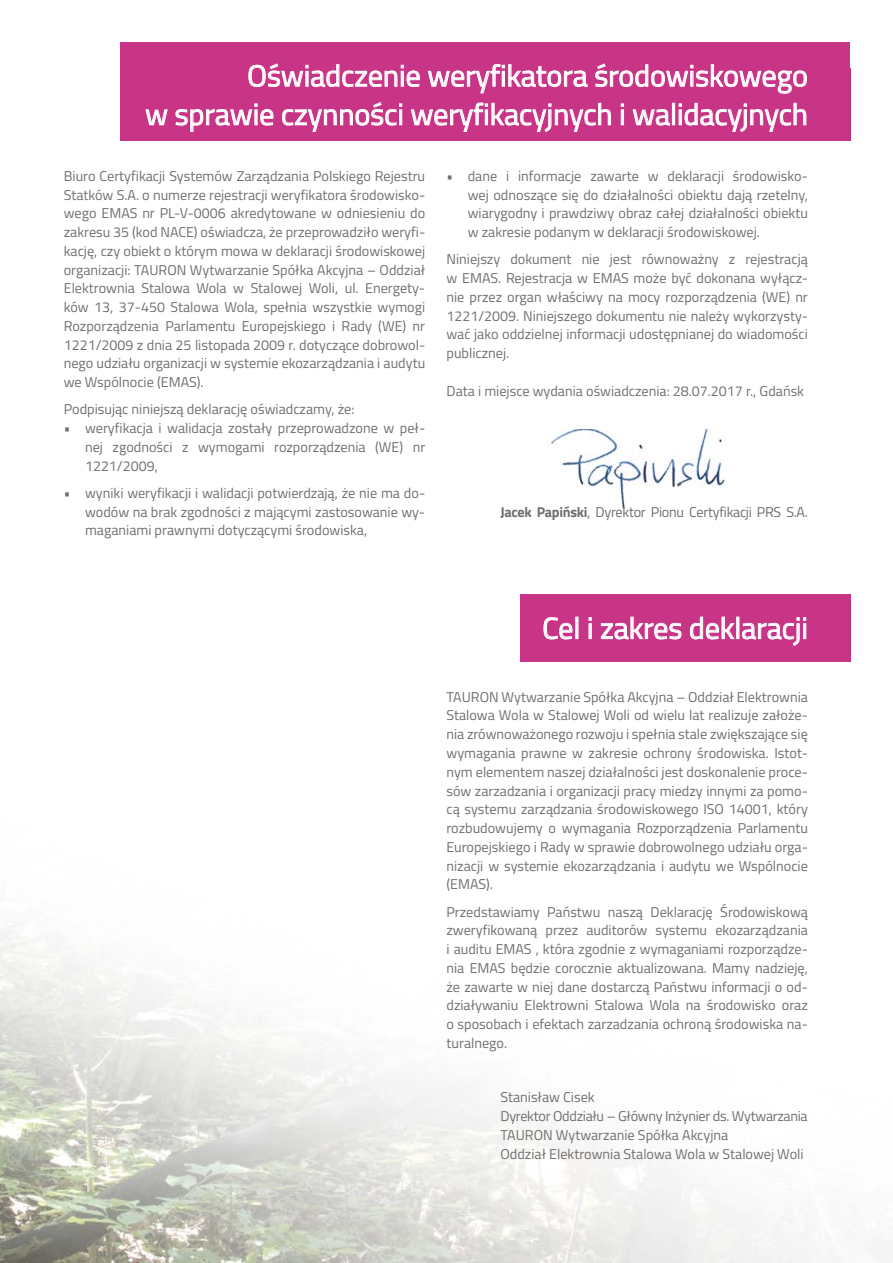
<style>
.page{position:relative;width:893px;height:1263px;background:#fff}
.page>*{position:absolute;margin:0;border:0;box-sizing:border-box;transform-origin:0 0}
.t1{font:30px/38.5px "Titillium";color:#fff;text-align:right}
.t2{font:14.25px/18.8px "Titillium";color:#6f6f6e;text-align:justify}
.t3{font:14.25px "Titillium";letter-spacing:-.02em;color:#6f6f6e}
.s1{font-weight:700}
</style>
<div class="page">
<img style="left:0;top:68px;width:893px;height:1195px">
<img style="left:541px;top:420px;width:197px;height:93px">
<img style="left:545px;top:412px;width:188px;height:17px">
<div style="left:520px;top:594px;width:330px;height:67px;background:#c83486"></div>
<div style="left:120px;top:43px;width:730px;height:25px;background:#c83486"></div>
<div style="left:120px;top:68px;width:730px;height:73px;background:#c83486"></div>
<svg style="left:248px;top:63px;width:172px;height:24px"></svg>
<svg style="left:428px;top:64px;width:160px;height:30px"></svg>
<svg style="left:595px;top:63px;width:212px;height:31px"></svg>
<svg style="left:145px;top:109px;width:23px;height:17px"></svg>
<svg style="left:175px;top:104px;width:99px;height:28px;background:#d35d9e"></svg>
<svg style="left:282px;top:102px;width:120px;height:30px;background:#d1589b"></svg>
<svg style="left:411px;top:102px;width:200px;height:30px;background:#d25a9d"></svg>
<svg style="left:621px;top:104px;width:2px;height:21px"></svg>
<svg style="left:632px;top:109px;width:38px;height:17px"></svg>
<div style="left:672px;top:103px;width:3px;height:22px;border:1px solid #fff"></div>
<svg style="left:679px;top:102px;width:128px;height:30px;background:#d25b9d"></svg>
<svg style="left:543px;top:617px;width:30px;height:23px"></svg>
<svg style="left:589px;top:618px;width:2px;height:21px"></svg>
<svg style="left:601px;top:616px;width:81px;height:24px;background:#d564a2"></svg>
<svg style="left:690px;top:616px;width:44px;height:24px"></svg>
<svg style="left:742px;top:617px;width:64px;height:29px;background:#d35e9f"></svg>
<h1 class="t1" style="left:145px;top:55px;width:664px">Oświadczenie weryfikatora środowiskowego<br>w sprawie czynności weryfikacyjnych i walidacyjnych</h1>
<p class="t2" style="left:468px;top:166px;width:342px;text-indent:-21px">• dane i informacje zawarte w deklaracji środowisko&shy;wej odnoszące się do działalności obiektu dają rzetelny, wiarygodny i prawdziwy obraz całej działalności obiektu w zakresie podanym w deklaracji środowiskowej.</p>
<p class="t2" style="left:446px;top:249px;width:363px">Niniejszy dokument nie jest równoważny z rejestracją w EMAS. Rejestracja w EMAS może być dokonana wyłącz&shy;nie przez organ właściwy na mocy rozporządzenia (WE) nr 1221/2009. Niniejszego dokumentu nie należy wykorzysty&shy;wać jako oddzielnej informacji udostępnianej do wiadomości publicznej.</p>
<p class="t2" style="left:446px;top:381px;width:359px">Data i miejsce wydania oświadczenia: 28.07.2017 r., Gdańsk</p>
<p class="t2" style="left:64px;top:166px;width:363px">Biuro Certyfikacji Systemów Zarządzania Polskiego Rejestru Statków S.A. o numerze rejestracji weryfikatora środowisko&shy;wego EMAS nr PL-V-0006 akredytowane w odniesieniu do zakresu 35 (kod NACE) oświadcza, że przeprowadziło weryfi&shy;kację, czy obiekt o którym mowa w deklaracji środowiskowej organizacji: TAURON Wytwarzanie Spółka Akcyjna – Oddział Elektrownia Stalowa Wola w Stalowej Woli, ul. Energety&shy;ków 13, 37-450 Stalowa Wola, spełnia wszystkie wymogi Rozporządzenia Parlamentu Europejskiego i Rady (WE) nr 1221/2009 z dnia 25 listopada 2009 r. dotyczące dobrowol&shy;nego udziału organizacji w systemie ekozarządzania i audytu we Wspólnocie (EMAS).</p>
<p class="t2" style="left:64px;top:399px;width:292px">Podpisując niniejszą deklarację oświadczamy, że:</p>
<p class="t2" style="left:85px;top:418px;width:342px;text-indent:-21px">• weryfikacja i walidacja zostały przeprowadzone w peł&shy;nej zgodności z wymogami rozporządzenia (WE) nr 1221/2009,</p>
<p class="t2" style="left:85px;top:483px;width:342px;text-indent:-21px">• wyniki weryfikacji i walidacji potwierdzają, że nie ma do&shy;wodów na brak zgodności z mającymi zastosowanie wy&shy;maganiami prawnymi dotyczącymi środowiska,</p>
<p class="t3" style="left:500px;top:501px;width:309px"><span class="s1">Jacek Papiński</span>, Dyrektor Pionu Certyfikacji PRS S.A.</p>
<h1 class="t1" style="left:542px;top:607px;width:267px">Cel i zakres deklaracji</h1>
<p class="t2" style="left:446px;top:687px;width:363px">TAURON Wytwarzanie Spółka Akcyjna – Oddział Elektrownia Stalowa Wola w Stalowej Woli od wielu lat realizuje założe&shy;nia zrównoważonego rozwoju i spełnia stale zwiększające się wymagania prawne w zakresie ochrony środowiska. Istot&shy;nym elementem naszej działalności jest doskonalenie proce&shy;sów zarzadzania i organizacji pracy miedzy innymi za pomo&shy;cą systemu zarządzania środowiskowego ISO 14001, który rozbudowujemy o wymagania Rozporządzenia Parlamentu Europejskiego i Rady w sprawie dobrowolnego udziału orga&shy;nizacji w systemie ekozarządzania i audytu we Wspólnocie (EMAS).</p>
<p class="t2" style="left:446px;top:901px;width:363px">Przedstawiamy Państwu naszą Deklarację Środowiskową zweryfikowaną przez auditorów systemu ekozarządzania i auditu EMAS , która zgodnie z wymaganiami rozporządze&shy;nia EMAS będzie corocznie aktualizowana. Mamy nadzieję, że zawarte w niej dane dostarczą Państwu informacji o od&shy;działywaniu Elektrowni Stalowa Wola na środowisko oraz o sposobach i efektach zarzadzania ochroną środowiska na&shy;turalnego.</p>
<p class="t2" style="left:500px;top:1087px;width:309px;text-align:left">Stanisław Cisek<br>Dyrektor Oddziału – Główny Inżynier ds. Wytwarzania TAURON Wytwarzanie Spółka Akcyjna<br>Oddział Elektrownia Stalowa Wola w Stalowej Woli</p>
</div>
